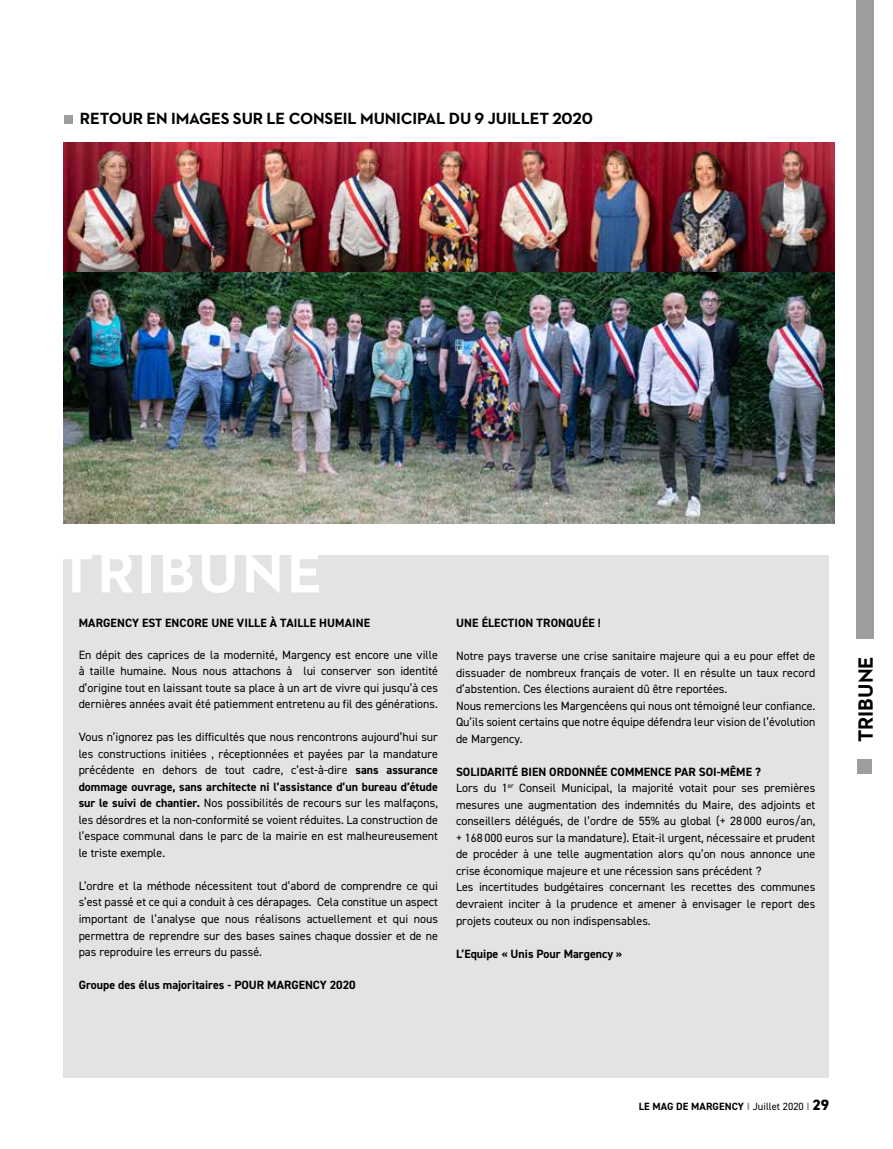
<style>
.page{position:relative;width:893px;height:1149px;background:#fff}
.page>*{position:absolute;margin:0;border:0;box-sizing:border-box;transform-origin:0 0}
.t1{font:700 59.55px "Neutraface 2 Text";letter-spacing:.055em;color:#fff}
.t2{font:700 21px "Neutraface 2 Text";color:#000}
.t3{font:700 16.5px "Neutraface 2 Text";letter-spacing:-.01em;color:#000}
.t4{font:12px/16.5px "DIN2014";color:#000;text-align:justify}
.t5{font:700 12px "DIN2014";color:#000}
.t6{font:700 10.5px "DIN2014";letter-spacing:.01em;color:#000}
.s1{font-weight:700}
.s2{font-weight:800;color:#9d9d9c}
.s3{font-weight:400}
.s4{font-weight:800;font-size:15px}
</style>
<div class="page">
<div style="left:856px;top:0;width:17px;height:639px;background:#9d9d9c"></div>
<div style="left:858px;top:759px;width:14px;height:14px;background:#9d9d9c"></div>
<div style="left:64px;top:555px;width:765px;height:522px;background:#e3e3e3"></div>
<div style="left:64px;top:115px;width:9px;height:9px;background:#9d9d9c"></div>
<img style="left:64px;top:142px;width:771px;height:381px">
<h3 class="t3" style="left:80px;top:107px;width:514px">RETOUR EN IMAGES SUR LE CONSEIL MUNICIPAL DU 9 JUILLET 2020</h3>
<h1 class="t1" style="left:59px;top:534px;width:265px">TRIBUNE</h1>
<p class="t5" style="left:79px;top:615px;width:293px">MARGENCY EST ENCORE UNE VILLE À TAILLE HUMAINE</p>
<p class="t4" style="left:79px;top:646px;width:361px">En dépit des caprices de la modernité, Margency est encore une ville à taille humaine. Nous nous attachons à lui conserver son identité d’origine tout en laissant toute sa place à un art de vivre qui jusqu’à ces dernières années avait été patiemment entretenu au fil des générations.</p>
<p class="t4" style="left:79px;top:728px;width:361px">Vous n’ignorez pas les difficultés que nous rencontrons aujourd’hui sur les constructions initiées , réceptionnées et payées par la mandature précédente en dehors de tout cadre, c’est-à-dire <span class="s1">sans assurance dommage ouvrage, sans architecte ni l’assistance d’un bureau d’étude sur le suivi de chantier.</span> Nos possibilités de recours sur les malfaçons, les désordres et la non-conformité se voient réduites. La construction de l’espace communal dans le parc de la mairie en est malheureusement le triste exemple.</p>
<p class="t4" style="left:79px;top:877px;width:361px">L’ordre et la méthode nécessitent tout d’abord de comprendre ce qui s’est passé et ce qui a conduit à ces dérapages. Cela constitue un aspect important de l’analyse que nous réalisons actuellement et qui nous permettra de reprendre sur des bases saines chaque dossier et de ne pas reproduire les erreurs du passé.</p>
<p class="t5" style="left:79px;top:976px;width:279px">Groupe des élus majoritaires - POUR MARGENCY 2020</p>
<p class="t5" style="left:456px;top:615px;width:146px">UNE ÉLECTION TRONQUÉE !</p>
<p class="t4" style="left:456px;top:647px;width:361px;text-align:left">Notre pays traverse une crise sanitaire majeure qui a eu pour effet de dissuader de nombreux français de voter. Il en résulte un taux record d’abstention. Ces élections auraient dû être reportées.<br>Nous remercions les Margencéens qui nous ont témoigné leur confiance.<br>Qu’ils soient certains que notre équipe défendra leur vision de l’évolution de Margency.</p>
<p class="t4" style="left:456px;top:763px;width:361px;text-align:left"><span class="s1">SOLIDARITÉ BIEN ORDONNÉE COMMENCE PAR SOI-MÊME ?<br></span>Lors du 1<sup>er</sup> Conseil Municipal, la majorité votait pour ses premières mesures une augmentation des indemnités du Maire, des adjoints et conseillers délégués, de l’ordre de 55% au global (+ 28 000 euros/an, + 168000 euros sur la mandature). Etait-il urgent, nécessaire et prudent de procéder à une telle augmentation alors qu’on nous annonce une crise économique majeure et une récession sans précédent ?<br>Les incertitudes budgétaires concernant les recettes des communes devraient inciter à la prudence et amener à envisager le report des projets couteux ou non indispensables.</p>
<p class="t5" style="left:456px;top:945px;width:168px">L’Equipe « Unis Pour Margency »</p>
<h2 class="t2" style="left:852px;top:742px;width:87px;rotate:-90deg">TRIBUNE</h2>
<p class="t6" style="left:639px;top:1098px;width:192px">LE MAG DE MARGENCY <span class="s2">I</span> <span class="s3">Juillet 2020</span> <span class="s2">I</span> <span class="s4">29</span></p>
</div>
